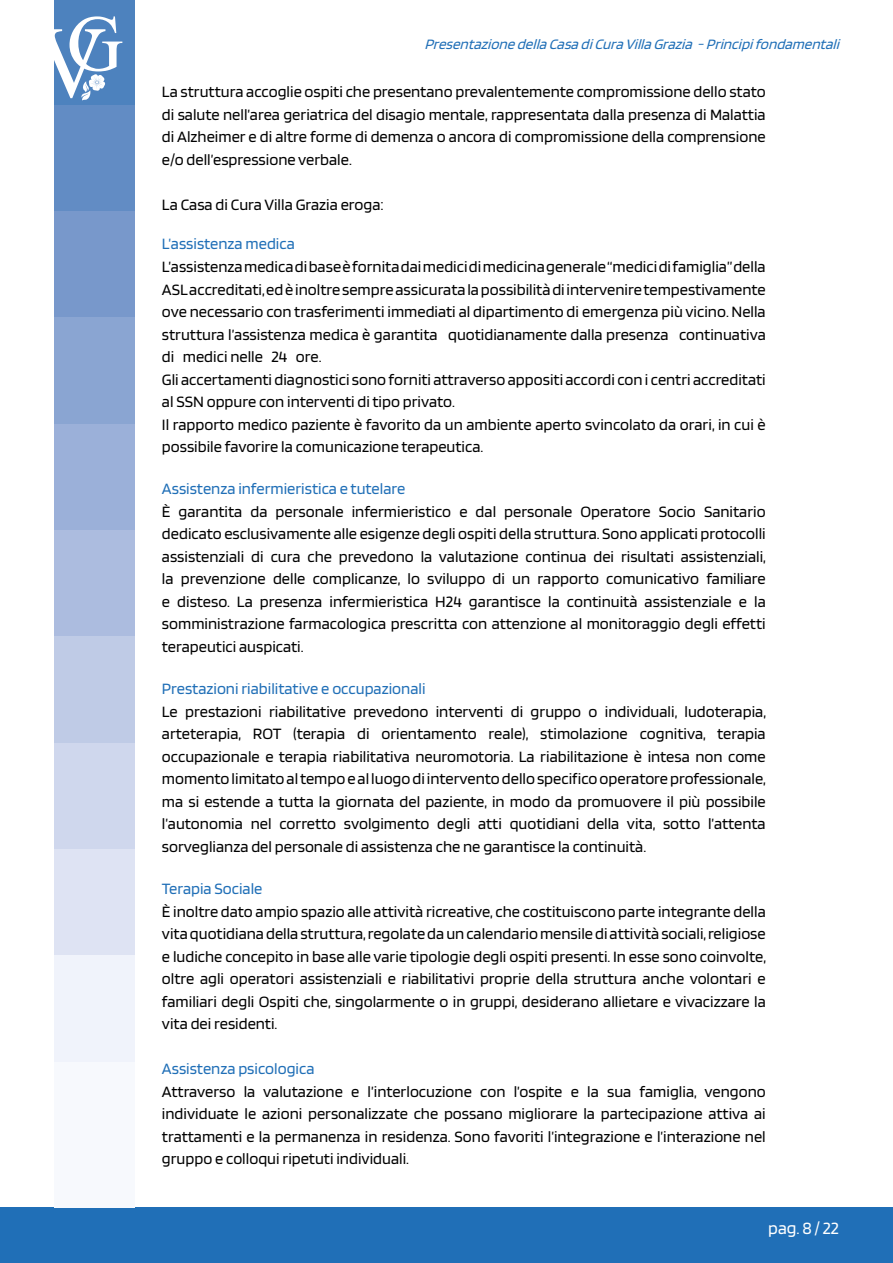
<style>
.page{position:relative;width:893px;height:1263px;background:#fff}
.page>*{position:absolute;margin:0;border:0;box-sizing:border-box;transform-origin:0 0}
.t1{font:18px "Blinker";color:#fff}
.t2{font:16.5px/22.5px "Blinker";color:#000;text-align:justify}
.t3{font:16.5px "Blinker";color:#206fb7}
.t4{font:italic 15px "Blinker";color:#206fb7}
</style>
<div class="page">
<div style="left:0;top:1208px;width:893px;height:55px;background:#206fb7"></div>
<div style="left:54px;top:105px;width:81px;height:106px;background:#628cc4"></div>
<div style="left:54px;top:0;width:81px;height:105px;background:#4d82be"></div>
<svg style="left:54px;top:211px;width:81px;height:744px;background:#acbddf"></svg>
<div style="left:54px;top:955px;width:81px;height:107px;background:#f0f3fb"></div>
<svg style="left:54px;top:16px;width:68px;height:85px"></svg>
<p class="t4" style="left:424px;top:37px;width:420px">PresentazionedellaCasadiCuraVillaGrazia-Principifondamentali</p>
<p class="t2" style="left:162px;top:81px;width:605px">La struttura accoglie ospiti che presentano prevalentemente compromissione dello stato di salute nell’area geriatrica del disagio mentale, rappresentata dalla presenza di Malattia di Alzheimer e di altre forme di demenza o ancora di compromissione della comprensione e/o dell’espressione verbale.</p>
<p class="t2" style="left:162px;top:194px;width:223px">La Casa di Cura Villa Grazia eroga:</p>
<p class="t3" style="left:162px;top:236px;width:134px">L’assistenza medica</p>
<p class="t2" style="left:162px;top:256px;width:605px;text-align:left">L’assistenza medica di base è fornita dai medici di medicina generale “medici di famiglia” della ASL accreditati, ed è inoltre sempre assicurata la possibilità di intervenire tempestivamente ove necessario con trasferimenti immediati al dipartimento di emergenza più vicino. Nella struttura l’assistenza medica è garantita quotidianamente dalla presenza continuativa di medici nelle 24 ore.<br>Gli accertamenti diagnostici sono forniti attraverso appositi accordi con i centri accreditati al SSN oppure con interventi di tipo privato.<br>Il rapporto medico paziente è favorito da un ambiente aperto svincolato da orari, in cui è possibile favorire la comunicazione terapeutica.</p>
<p class="t3" style="left:162px;top:480px;width:245px">Assistenza infermieristica e tutelare</p>
<p class="t2" style="left:162px;top:500px;width:606px">È garantita da personale infermieristico e dal personale Operatore Socio Sanitario dedicato esclusivamente alle esigenze degli ospiti della struttura. Sono applicati protocolli assistenziali di cura che prevedono la valutazione continua dei risultati assistenziali, la prevenzione delle complicanze, lo sviluppo di un rapporto comunicativo familiare e disteso. La presenza infermieristica H24 garantisce la continuità assistenziale e la somministrazione farmacologica prescritta con attenzione al monitoraggio degli effetti terapeutici auspicati.</p>
<p class="t3" style="left:162px;top:680px;width:265px">Prestazioni riabilitative e occupazionali</p>
<p class="t2" style="left:162px;top:700px;width:606px">Le prestazioni riabilitative prevedono interventi di gruppo o individuali, ludoterapia, arteterapia, ROT (terapia di orientamento reale), stimolazione cognitiva, terapia occupazionale e terapia riabilitativa neuromotoria. La riabilitazione è intesa non come momento limitato al tempo e al luogo di intervento dello specifico operatore professionale, ma si estende a tutta la giornata del paziente, in modo da promuovere il più possibile l’autonomia nel corretto svolgimento degli atti quotidiani della vita, sotto l’attenta sorveglianza del personale di assistenza che ne garantisce la continuità.</p>
<p class="t3" style="left:162px;top:880px;width:102px">Terapia Sociale</p>
<p class="t2" style="left:162px;top:900px;width:606px">È inoltre dato ampio spazio alle attività ricreative, che costituiscono parte integrante della vita quotidiana della struttura, regolate da un calendario mensile di attività sociali, religiose e ludiche concepito in base alle varie tipologie degli ospiti presenti. In esse sono coinvolte, oltre agli operatori assistenziali e riabilitativi proprie della struttura anche volontari e familiari degli Ospiti che, singolarmente o in gruppi, desiderano allietare e vivacizzare la vita dei residenti.</p>
<p class="t3" style="left:162px;top:1060px;width:154px">Assistenza psicologica</p>
<p class="t2" style="left:162px;top:1080px;width:605px">Attraverso la valutazione e l’interlocuzione con l’ospite e la sua famiglia, vengono individuate le azioni personalizzate che possano migliorare la partecipazione attiva ai trattamenti e la permanenza in residenza. Sono favoriti l’integrazione e l’interazione nel gruppo e colloqui ripetuti individuali.</p>
<p class="t1" style="left:768px;top:1218px;width:72px">pag. 8 / 22</p>
</div>
